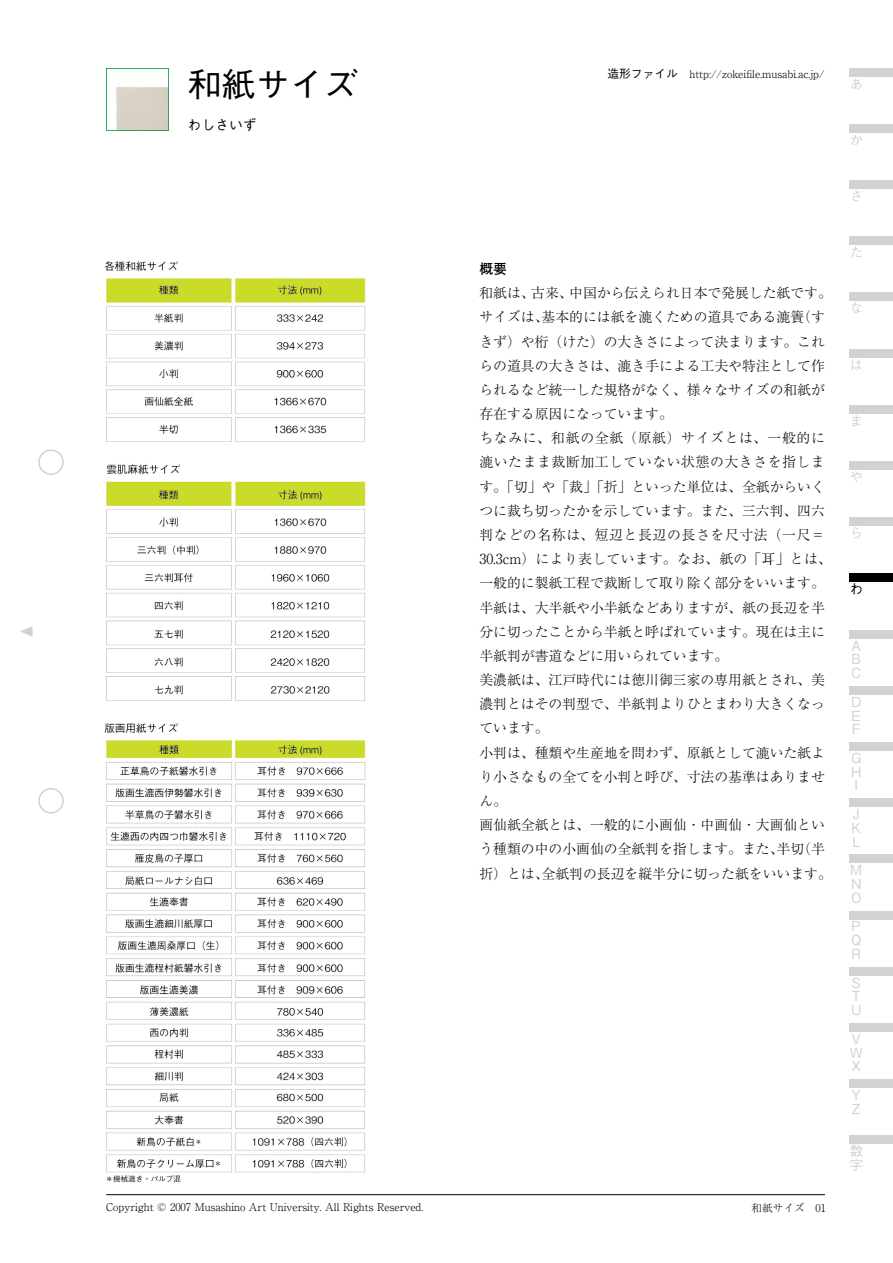
<style>
.page{position:relative;width:893px;height:1263px;background:#fff}
.page>*{position:absolute;margin:0;border:0;box-sizing:border-box;transform-origin:0 0}
.t1{font:500 34.05px "Gothic BBB Pro";color:#000}
.t2{font:300 13.8px/24.2px "Ryumin Pro";color:#000}
.t3{font:300 13.8px "Ryumin Pro";letter-spacing:.05em;color:#000}
.t4{font:500 13.8px/13.8px "Gothic BBB Pro";color:#d1d2d4;text-align:justify}
.t5{font:300 13.8px "Ryumin Pro";letter-spacing:.025em;color:#000}
.t6{font:300 13.8px "Ryumin Pro";letter-spacing:.045em;color:#000}
.t7{font:500 13.8px "Gothic BBB Pro";color:#000}
.t8{font:700 13.8px "Futo Go B101 Pro";color:#000}
.t9{font:300 10.65px "Ryumin Pro";color:#000}
.s1{font-family:"Gothic BBB Pro";font-weight:500;font-size:11.7px}
</style>
<div class="page">
<div style="left:849px;top:1135px;width:44px;height:9px;background:#d1d2d4"></div>
<div style="left:849px;top:1079px;width:44px;height:9px;background:#d1d2d4"></div>
<div style="left:849px;top:1023px;width:44px;height:8px;background:#d1d2d4"></div>
<div style="left:849px;top:967px;width:44px;height:8px;background:#d1d2d4"></div>
<div style="left:849px;top:911px;width:44px;height:8px;background:#d1d2d4"></div>
<div style="left:849px;top:854px;width:44px;height:9px;background:#d1d2d4"></div>
<div style="left:849px;top:798px;width:44px;height:9px;background:#d1d2d4"></div>
<div style="left:849px;top:742px;width:44px;height:9px;background:#d1d2d4"></div>
<div style="left:849px;top:686px;width:44px;height:9px;background:#d1d2d4"></div>
<div style="left:849px;top:630px;width:44px;height:8px;background:#d1d2d4"></div>
<div style="left:849px;top:574px;width:44px;height:8px;background:#000"></div>
<div style="left:849px;top:517px;width:44px;height:9px;background:#d1d2d4"></div>
<div style="left:849px;top:461px;width:44px;height:9px;background:#d1d2d4"></div>
<div style="left:849px;top:405px;width:44px;height:9px;background:#d1d2d4"></div>
<div style="left:849px;top:349px;width:44px;height:8px;background:#d1d2d4"></div>
<div style="left:849px;top:293px;width:44px;height:8px;background:#d1d2d4"></div>
<div style="left:849px;top:237px;width:44px;height:8px;background:#d1d2d4"></div>
<div style="left:849px;top:180px;width:44px;height:9px;background:#d1d2d4"></div>
<div style="left:849px;top:124px;width:44px;height:9px;background:#d1d2d4"></div>
<div style="left:849px;top:68px;width:44px;height:9px;background:#d1d2d4"></div>
<img style="left:106px;top:68px;width:63px;height:62px">
<hr style="left:106px;top:1194px;width:719px;height:1px;background:#000">
<div style="left:38px;top:449px;width:26px;height:26px;border:2px solid #d1d2d4;border-radius:50%"></div>
<div style="left:38px;top:788px;width:26px;height:25px;border:2px solid #d1d2d4;border-radius:50%"></div>
<svg style="left:20px;top:626px;width:13px;height:11px"></svg>
<img style="left:104px;top:261px;width:262px;height:922px">
<h1 class="t1" style="left:188px;top:57px;width:172px">和紙サイズ</h1>
<p class="t7" style="left:188px;top:114px;width:71px">わしさいず</p>
<p class="t9" style="left:106px;top:1199px;width:319px">Copyright © 2007 Musashino Art University. All Rights Reserved.</p>
<p class="t8" style="left:479px;top:258px;width:29px">概要</p>
<p class="t9" style="left:608px;top:66px;width:218px"><span class="s1">造形ファイル　</span>http://zokeifile.musabi.ac j p. /</p>
<p class="t2" style="left:569px;top:280px;width:264px">中国から伝えられ日本で発展した紙です。</p>
<p class="t2" style="left:531px;top:280px;width:43px">古来、</p>
<p class="t2" style="left:479px;top:280px;width:57px">和紙は、</p>
<p class="t2" style="left:479px;top:304px;width:71px">サイズは、</p>
<p class="t2" style="left:479px;top:328px;width:347px">きず）や桁（けた）の大きさによって決まります。これ</p>
<p class="t2" style="left:479px;top:352px;width:347px">らの道具の大きさは、漉き手による工夫や特注として作</p>
<p class="t2" style="left:479px;top:376px;width:347px">られるなど統一した規格がなく、様々なサイズの和紙が</p>
<p class="t2" style="left:479px;top:401px;width:195px">存在する原因になっています。</p>
<p class="t3" style="left:479px;top:427px;width:347px">ちなみに、和紙の全紙（原紙）サイズとは、一般的に</p>
<p class="t6" style="left:479px;top:451px;width:347px">漉いたまま裁断加工していない状態の大きさを指しま</p>
<p class="t2" style="left:479px;top:473px;width:347px">す。「切」や「裁」「折」といった単位は、全紙からいく</p>
<p class="t2" style="left:479px;top:497px;width:347px">つに裁ち切ったかを示しています。また、三六判、四六</p>
<p class="t3" style="left:479px;top:524px;width:347px">判などの名称は、短辺と長辺の長さを尺寸法（一尺=</p>
<p class="t5" style="left:479px;top:548px;width:354px">30.3cm）により表しています。なお、紙の「耳」とは、</p>
<p class="t2" style="left:479px;top:570px;width:347px">一般的に製紙工程で裁断して取り除く部分をいいます。</p>
<p class="t2" style="left:479px;top:594px;width:347px">半紙は、大半紙や小半紙などありますが、紙の長辺を半</p>
<p class="t2" style="left:479px;top:618px;width:347px">分に切ったことから半紙と呼ばれています。現在は主に</p>
<p class="t2" style="left:479px;top:643px;width:250px">半紙判が書道などに用いられています。</p>
<p class="t2" style="left:479px;top:667px;width:347px">美濃紙は、江戸時代には徳川御三家の専用紙とされ、美</p>
<p class="t2" style="left:479px;top:691px;width:347px">濃判とはその判型で、半紙判よりひとまわり大きくなっ</p>
<p class="t2" style="left:479px;top:715px;width:71px">ています。</p>
<p class="t2" style="left:479px;top:739px;width:347px">小判は、種類や生産地を問わず、原紙として漉いた紙よ</p>
<p class="t2" style="left:479px;top:763px;width:347px">り小さなもの全てを小判と呼び、寸法の基準はありませ</p>
<p class="t2" style="left:479px;top:788px;width:29px">ん。</p>
<p class="t2" style="left:479px;top:812px;width:347px">画仙紙全紙とは、一般的に小画仙・中画仙・大画仙とい</p>
<p class="t2" style="left:797px;top:836px;width:29px">（半</p>
<p class="t2" style="left:797px;top:304px;width:29px">（す</p>
<p class="t2" style="left:542px;top:304px;width:264px">基本的には紙を漉くための道具である漉簀</p>
<p class="t2" style="left:542px;top:836px;width:292px;text-indent:-62px">う種類の中の小画仙の全紙判を指します。また、<br>全紙判の長辺を縦半分に切った紙をいいます。</p>
<p class="t2" style="left:777px;top:836px;width:29px">半切</p>
<p class="t2" style="left:479px;top:860px;width:71px">折）とは、</p>
<p class="t9" style="left:730px;top:1199px;width:76px">　　和紙サイズ</p>
<p class="t9" style="left:815px;top:1199px;width:12px">01</p>
<p class="t4" style="left:849px;top:75px;width:13px">あ</p>
<p class="t4" style="left:849px;top:131px;width:14px">か</p>
<p class="t4" style="left:849px;top:187px;width:12px">さ</p>
<p class="t4" style="left:849px;top:244px;width:14px">た</p>
<p class="t4" style="left:849px;top:300px;width:14px">な</p>
<p class="t4" style="left:849px;top:356px;width:14px">は</p>
<p class="t4" style="left:849px;top:412px;width:13px">ま</p>
<p class="t4" style="left:849px;top:468px;width:14px">や</p>
<p class="t4" style="left:849px;top:524px;width:13px">ら</p>
<p class="t7" style="left:849px;top:578px;width:14px">わ</p>
<p class="t4" style="left:851px;top:637px;width:12px">A B C</p>
<p class="t4" style="left:851px;top:693px;width:12px">D E F</p>
<p class="t4" style="left:851px;top:749px;width:12px">G H I</p>
<p class="t4" style="left:852px;top:805px;width:11px">J K L</p>
<p class="t4" style="left:850px;top:861px;width:14px">M N O</p>
<p class="t4" style="left:851px;top:918px;width:12px">P Q R</p>
<p class="t4" style="left:851px;top:974px;width:12px">S T U</p>
<p class="t4" style="left:850px;top:1030px;width:15px;text-align:left">V<br>W<br>X</p>
<p class="t4" style="left:852px;top:1086px;width:11px">Y<br>Z</p>
<p class="t4" style="left:849px;top:1142px;width:15px">数字</p>
</div>
